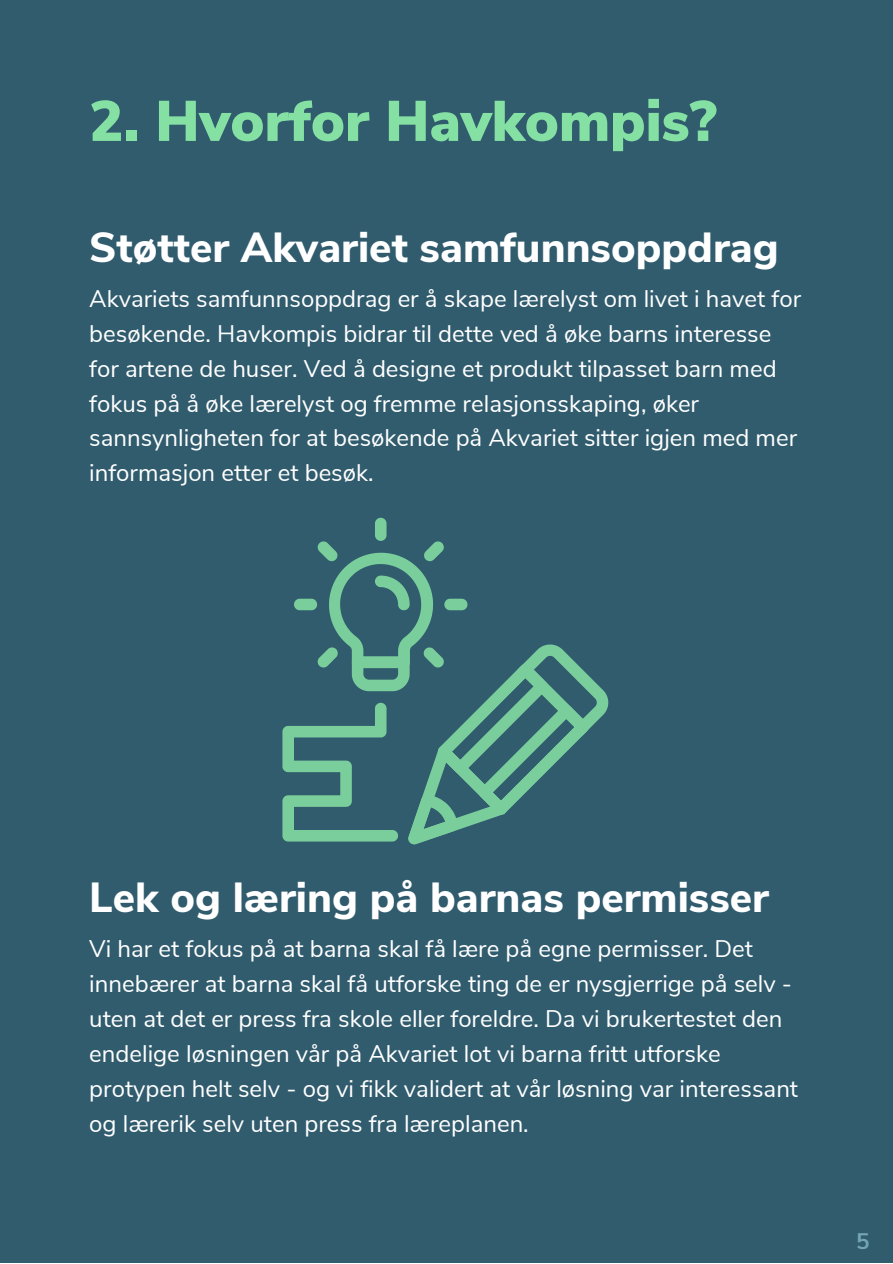
<style>
.page{position:relative;width:893px;height:1264px;background:#fff}
.page>*{position:absolute;margin:0;border:0;box-sizing:border-box;transform-origin:0 0}
.t1{font:900 57px "Nunito Sans";color:#85e0a3}
.t2{font:800 42px "Nunito Sans";color:#fff}
.t3{font:24px/34.8px "Nunito Sans";color:#fff}
.t4{font:700 22.5px "Nunito Sans";color:#75a5b4}
</style>
<div class="page">
<div style="left:0;top:0;width:892px;height:1262px;background:#305c6e"></div>
<svg style="left:282px;top:518px;width:326px;height:326px"></svg>
<p class="t1" style="left:89px;top:83px;width:629px">2. Hvorfor Havkompis?</p>
<p class="t2" style="left:89px;top:220px;width:690px">Støtter Akvariet samfunnsoppdrag</p>
<p class="t3" style="left:89px;top:281px;width:713px">Akvariets samfunnsoppdrag er å skape lærelyst om livet i havet for besøkende. Havkompis bidrar til dette ved å øke barns interesse for artene de huser. Ved å designe et produkt tilpasset barn med fokus på å øke lærelyst og fremme relasjonsskaping, øker sannsynligheten for at besøkende på Akvariet sitter igjen med mer informasjon etter et besøk.</p>
<p class="t2" style="left:89px;top:869px;width:681px">Lek og læring på barnas permisser</p>
<p class="t3" style="left:89px;top:932px;width:710px">Vi har et fokus på at barna skal få lære på egne permisser. Det innebærer at barna skal få utforske ting de er nysgjerrige på selv - uten at det er press fra skole eller foreldre. Da vi brukertestet den endelige løsningen vår på Akvariet lot vi barna fritt utforske protypen helt selv - og vi fikk validert at vår løsning var interessant og lærerik selv uten press fra læreplanen.</p>
<p class="t4" style="left:856px;top:1226px;width:15px">5</p>
</div>
